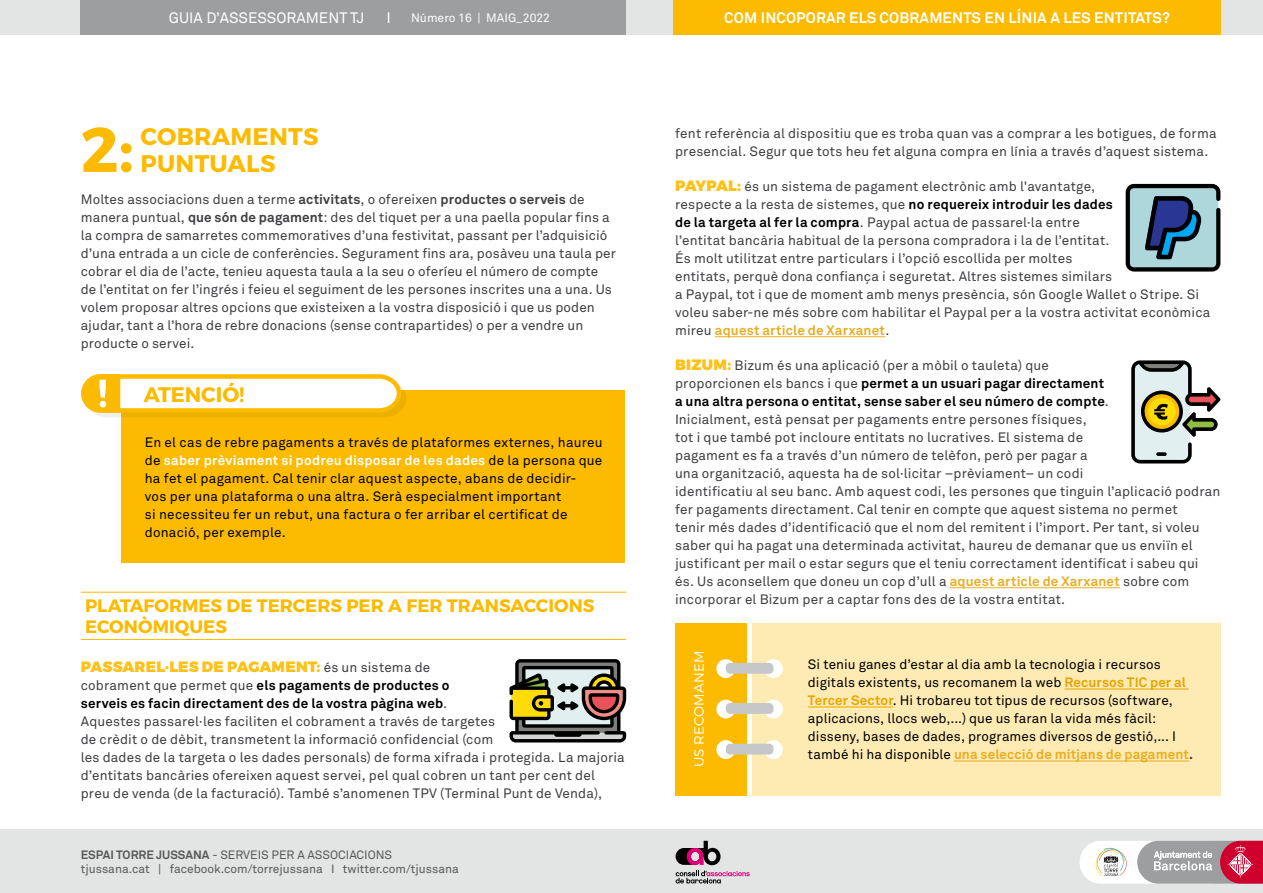
<style>
.page{position:relative;width:1263px;height:893px;background:#fff}
.page>*{position:absolute;margin:0;border:0;box-sizing:border-box;transform-origin:0 0}
.t1{font:700 63px "Montserrat";color:#fcba00}
.TITOL{font:700 24px/27px "Montserrat";letter-spacing:.01em;color:#fcba00}
.COS_texte{font:700 21px "Montserrat";letter-spacing:-.005em;color:#fcba00}
.Subtítol_X{font:700 18px/21px "Montserrat";color:#fcba00}
.t2{font:700 15px "Akkurat Pro";letter-spacing:.01em;color:#fff}
.COS_texte-2{font:900 15px "Montserrat";letter-spacing:.005em;color:#fdc11a}
.t3{font:15px "Akkurat Pro";color:#fff}
.COS_texte-3{font:13.5px/18px "Akkurat Pro";letter-spacing:.01em;color:#3e3d40}
.COS_texte-4{font:13.5px/18px "Akkurat Pro";letter-spacing:.015em;color:#000}
.t4{font:300 13.5px "Montserrat";letter-spacing:.01em;color:#fff}
.t5{font:12.15px "Akkurat Pro";color:#fff}
.t6{font:12px/14.4px "Akkurat Pro";color:#58585a}
.s1{font-weight:700}
.s2{font-weight:700;color:#fff}
.s3{font-family:"Akkurat Pro";font-weight:400;font-size:13.5px;color:#3e3d40}
.s4{font-weight:700;color:#000}
.s5{font-family:"Montserrat";font-weight:900;font-size:15px;color:#fdc11a}
.s6{font-weight:700;color:#e9ad21}
.s7{font-weight:700;color:#e6a500}
.s8{font-weight:700;color:#3e3d40}
</style>
<div class="page">
<div style="left:0;top:829px;width:1263px;height:64px;background:#e3e4e4"></div>
<svg style="left:675px;top:841px;width:75px;height:42px"></svg>
<svg style="left:1079px;top:841px;width:184px;height:43px;background:#caa5ad"></svg>
<div style="left:0;top:0;width:1263px;height:34px;background:#e3e4e4"></div>
<div style="left:673px;top:0;width:548px;height:34px;background:#fcba00"></div>
<div style="left:81px;top:0;width:545px;height:34px;background:#9c9e9f"></div>
<hr style="left:81px;top:592px;width:545px;height:1px;background:#fcba00">
<hr style="left:81px;top:639px;width:545px;height:1px;background:#fcba00">
<hr style="left:715px;top:336px;width:170px;height:1px;background:#e9ad21">
<hr style="left:950px;top:587px;width:170px;height:1px;background:#e9ad21">
<svg style="left:1126px;top:184px;width:94px;height:88px;background:#638292"></svg>
<svg style="left:509px;top:659px;width:117px;height:83px;background:#807864"></svg>
<div style="left:752px;top:623px;width:468px;height:172px;background:#feeab3"></div>
<hr style="left:1064px;top:689px;width:125px;height:1px;background:#e6a500">
<hr style="left:808px;top:707px;width:85px;height:1px;background:#e6a500">
<hr style="left:954px;top:761px;width:235px;height:1px;background:#e9ad21">
<div style="left:675px;top:623px;width:71px;height:172px;background:#fcba00"></div>
<div style="left:716px;top:700px;width:19px;height:18px;background:#fff;border-radius:50%"></div>
<div style="left:716px;top:740px;width:19px;height:19px;background:#fff;border-radius:50%"></div>
<div style="left:716px;top:659px;width:19px;height:19px;background:#fff;border-radius:50%"></div>
<div style="left:764px;top:659px;width:19px;height:19px;background:#fff;border-radius:50%"></div>
<div style="left:764px;top:700px;width:19px;height:19px;background:#fff;border-radius:50%"></div>
<div style="left:764px;top:740px;width:19px;height:19px;background:#fff;border-radius:50%"></div>
<div style="left:726px;top:744px;width:47px;height:11px;background:#c6c7c8;border-radius:4px"></div>
<div style="left:726px;top:703px;width:47px;height:11px;background:#c6c7c8;border-radius:4px"></div>
<div style="left:726px;top:663px;width:47px;height:11px;background:#c6c7c8;border-radius:4px"></div>
<div style="left:121px;top:390px;width:504px;height:172px;background:#fcba00"></div>
<svg style="left:81px;top:374px;width:325px;height:43px"></svg>
<svg style="left:1131px;top:360px;width:89px;height:103px"></svg>
<p class="t3" style="left:169px;top:9px;width:197px">GUIA D’ASSESSORAMENT TJ</p>
<p class="t5" style="left:411px;top:10px;width:140px">Número 16 | MAIG_2022</p>
<p class="t2" style="left:724px;top:8px;width:447px">COM INCOPORAR ELS COBRAMENTS EN LÍNIA A LES ENTITATS?</p>
<p class="t1" style="left:81px;top:110px;width:54px">2:</p>
<p class="TITOL" style="left:141px;top:123px;width:179px">COBRAMENTS<br>PUNTUALS</p>
<p class="COS_texte-3" style="left:81px;top:191px;width:537px">Moltes associacions duen a terme <span class="s1">activitats</span>, o ofereixen <span class="s1">productes o serveis</span> de manera puntual, <span class="s1">que són de pagament</span>: des del tiquet per a una paella popular fins a la compra de samarretes commemoratives d’una festivitat, passant per l’adquisició d’una entrada a un cicle de conferències. Segurament fins ara, posàveu una taula per cobrar el dia de l’acte, tenieu aquesta taula a la seu o oferíeu el número de compte de l’entitat on fer l’ingrés i feieu el seguiment de les persones inscrites una a una. Us volem proposar altres opcions que existeixen a la vostra disposició i que us poden ajudar, tant a l’hora de rebre donacions (sense contrapartides) o per a vendre un producte o servei.</p>
<p class="COS_texte" style="left:144px;top:382px;width:102px">ATENCIÓ!</p>
<p class="COS_texte-4" style="left:145px;top:433px;width:459px">En el cas de rebre pagaments a través de plataformes externes, haureu de <span class="s2">saber prèviament si podreu disposar de les dades</span> de la persona que ha fet el pagament. Cal tenir clar aquest aspecte, abans de decidir-<br>vos per una plataforma o una altra. Serà especialment important<br>si necessiteu fer un rebut, una factura o fer arribar el certificat de donació, per exemple.</p>
<p class="Subtítol_X" style="left:85px;top:595px;width:511px">PLATAFORMES DE TERCERS PER A FER TRANSACCIONS<br>ECONÒMIQUES</p>
<p class="COS_texte-2" style="left:81px;top:657px;width:351px">PASSAREL·LES DE PAGAMENT: <span class="s3">és un sistema de</span></p>
<p class="COS_texte-3" style="left:81px;top:677px;width:545px">cobrament que permet que <span class="s4">els pagaments de productes o<br>serveis es facin directament des de la vostra pàgina web</span>.<br>Aquestes passarel·les faciliten el cobrament a través de targetes<br>de crèdit o de dèbit, transmetent la informació confidencial (com<br>les dades de la targeta o les dades personals) de forma xifrada i protegida. La majoria d’entitats bancàries ofereixen aquest servei, pel qual cobren un tant per cent del preu de venda (de la facturació). També s’anomenen TPV (Terminal Punt de Venda),</p>
<p class="t6" style="left:81px;top:847px;width:380px"><span class="s1">ESPAI TORRE JUSSANA</span> - SERVEIS PER A ASSOCIACIONS tjussana.cat | facebook.com/torrejussana I twitter.com/tjussana</p>
<p class="COS_texte-3" style="left:675px;top:125px;width:543px">fent referència al dispositiu que es troba quan vas a comprar a les botigues, de forma presencial. Segur que tots heu fet alguna compra en línia a través d’aquest sistema.</p>
<p class="COS_texte-3" style="left:675px;top:178px;width:537px"><span class="s5">PAYPAL:</span> és un sistema de pagament electrònic amb l'avantatge,<br>respecte a la resta de sistemes, que <span class="s4">no requereix introduir les dades<br>de la targeta al fer la compra</span>. Paypal actua de passarel·la entre<br>l’entitat bancària habitual de la persona compradora i la de l’entitat.<br>És molt utilitzat entre particulars i l’opció escollida per moltes<br>entitats, perquè dona confiança i seguretat. Altres sistemes similars<br>a Paypal, tot i que de moment amb menys presència, són Google Wallet o Stripe. Si voleu saber-ne més sobre com habilitar el Paypal per a la vostra activitat econòmica mireu <span class="s6">aquest article de Xarxanet</span>.</p>
<p class="COS_texte-3" style="left:675px;top:357px;width:547px"><span class="s5">BIZUM:</span> Bizum és una aplicació (per a mòbil o tauleta) que<br>proporcionen els bancs i que <span class="s4">permet a un usuari pagar directament<br>a una altra persona o entitat, sense saber el seu número de compte</span>.<br>Inicialment, està pensat per pagaments entre persones físiques,<br>tot i que també pot incloure entitats no lucratives. El sistema de<br>pagament es fa a través d’un número de telèfon, però per pagar a<br>una organització, aquesta ha de sol·licitar –prèviament– un codi<br>identificatiu al seu banc. Amb aquest codi, les persones que tinguin l’aplicació podran fer pagaments directament. Cal tenir en compte que aquest sistema no permet<br>tenir més dades d’identificació que el nom del remitent i l’import. Per tant, si voleu saber qui ha pagat una determinada activitat, haureu de demanar que us enviïn el justificant per mail o estar segurs que el teniu correctament identificat i sabeu qui és. Us aconsellem que doneu un cop d’ull a <span class="s6">aquest article de Xarxanet</span> sobre com incorporar el Bizum per a captar fons des de la vostra entitat.</p>
<p class="t4" style="left:691px;top:767px;width:118px;rotate:-90deg">US RECOMANEM</p>
<p class="COS_texte-4" style="left:808px;top:656px;width:387px">Si teniu ganes d’estar al dia amb la tecnologia i recursos digitals existents, us recomanem la web <span class="s7">Recursos TIC per al Tercer Sector</span>. Hi trobareu tot tipus de recursos (software, aplicacions, llocs web,...) que us faran la vida més fàcil: disseny, bases de dades, programes diversos de gestió,... I també hi ha disponible <span class="s6">una selecció de mitjans de pagament</span><span class="s8">.</span></p>
</div>
